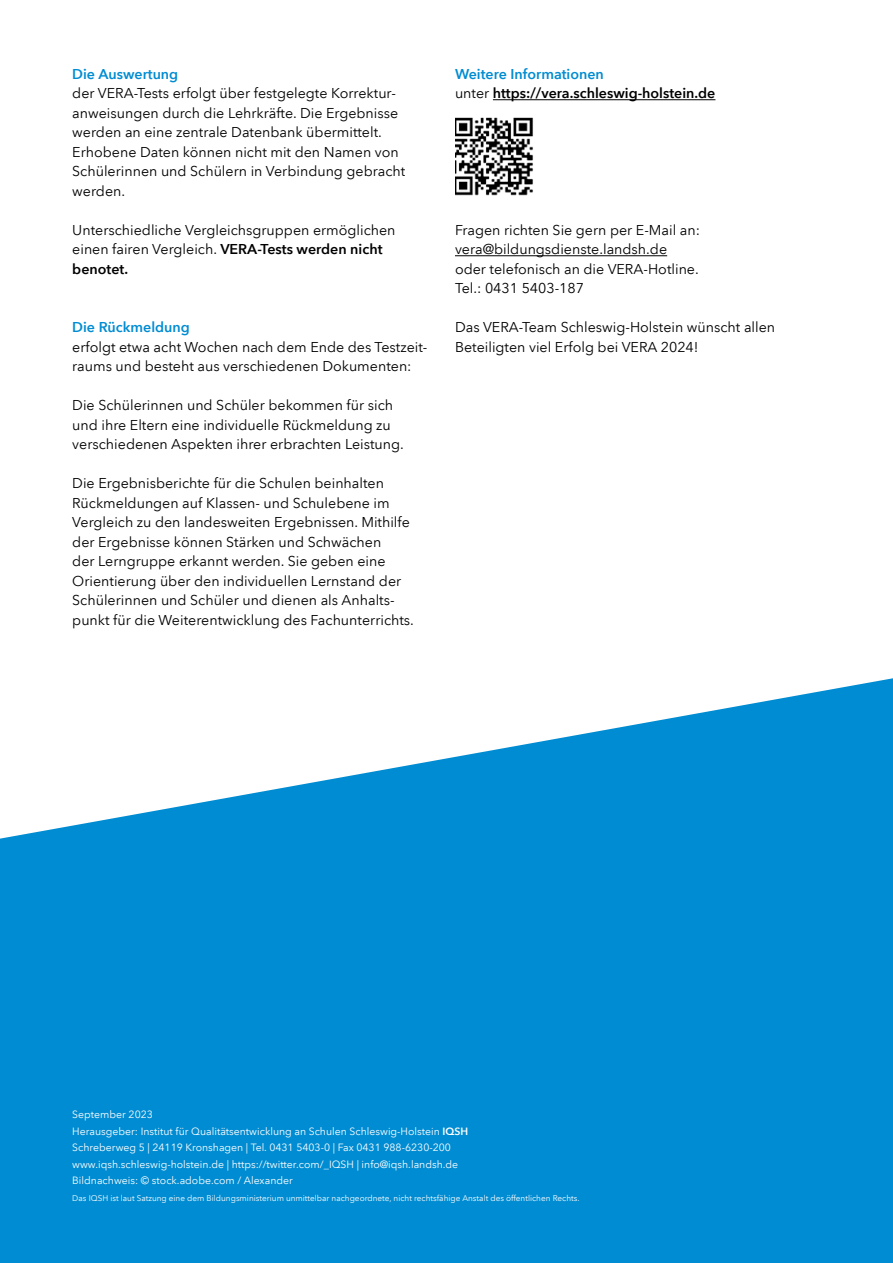
<style>
.page{position:relative;width:893px;height:1263px;background:#fff}
.page>*{position:absolute;margin:0;border:0;box-sizing:border-box;transform-origin:0 0}
.t1{font:14.25px/19.5px "Avenir Next LT Pro";color:#000}
.t2{font:600 14.25px/19.5px "Avenir Next LT Pro";color:#000}
.t3{font:600 14.25px "Avenir Next LT Pro";color:#008cd2}
.t4{font:10.5px/16.5px "Avenir Next LT Pro";color:#fff}
.t5{font:8.25px "Avenir Next LT Pro";color:#fff}
.s1{font-weight:600}
.s2{color:#008cd2}
.s3{font-weight:400}
</style>
<div class="page">
<hr style="left:493px;top:99px;width:222px;height:1px;background:#000">
<hr style="left:455px;top:255px;width:212px;height:1px;background:#000">
<img style="left:455px;top:117px;width:78px;height:79px">
<svg style="left:0;top:678px;width:893px;height:585px;background:#239bd8"></svg>
<p class="t3" style="left:72px;top:65px;width:107px">Die Auswertung</p>
<p class="t1" style="left:72px;top:84px;width:334px">der VERA-Tests erfolgt über festgelegte Korrektur&shy;anweisungen durch die Lehrkräfte. Die Ergebnisse werden an eine zentrale Datenbank übermittelt.<br>Erhobene Daten können nicht mit den Namen von Schülerinnen und Schülern in Verbindung gebracht werden.</p>
<p class="t1" style="left:72px;top:220px;width:325px">Unterschiedliche Vergleichsgruppen ermöglichen einen fairen Vergleich. <span class="s1">VERA-Tests werden nicht benotet.</span></p>
<p class="t3" style="left:72px;top:319px;width:119px">Die Rückmeldung</p>
<p class="t1" style="left:72px;top:337px;width:357px">erfolgt etwa acht Wochen nach dem Ende des Testzeit&shy;raums und besteht aus verschiedenen Dokumenten:</p>
<p class="t1" style="left:72px;top:396px;width:333px">Die Schülerinnen und Schüler bekommen für sich und ihre Eltern eine individuelle Rückmeldung zu verschiedenen Aspekten ihrer erbrachten Leistung.</p>
<p class="t1" style="left:72px;top:474px;width:343px">Die Ergebnisberichte für die Schulen beinhalten Rückmeldungen auf Klassen- und Schulebene im Vergleich zu den landesweiten Ergebnissen. Mithilfe der Ergebnisse können Stärken und Schwächen<br>der Lerngruppe erkannt werden. Sie geben eine Orientierung über den individuellen Lernstand der Schülerinnen und Schüler und dienen als Anhalts&shy;punkt für die Weiterentwicklung des Fachunterrichts.</p>
<p class="t2" style="left:455px;top:64px;width:262px"><span class="s2">Weitere Informationen<br></span><span class="s3">unter</span> https://vera.schleswig-holstein.de</p>
<p class="t1" style="left:455px;top:220px;width:247px">Fragen richten Sie gern per E-Mail an: vera@bildungsdienste.landsh.de oder telefonisch an die VERA-Hotline.<br>Tel.: 0431 5403-187</p>
<p class="t1" style="left:455px;top:318px;width:322px">Das VERA-Team Schleswig-Holstein wünscht allen<br>Beteiligten viel Erfolg bei VERA 2024!</p>
<p class="t4" style="left:72px;top:1106px;width:397px">September 2023<br>Herausgeber: Institut für Qualitätsentwicklung an Schulen Schleswig-Holstein <span class="s1">IQSH </span>Schreberweg 5 | 24119 Kronshagen | Tel. 0431 5403-0 | Fax 0431 988-6230-200 www.iqsh.schleswig-holstein.de | https://twitter.com/_IQSH | info@iqsh.landsh.de Bildnachweis: © stock.adobe.com / Alexander</p>
<p class="t5" style="left:72px;top:1193px;width:509px">Das IQSH ist laut Satzung eine dem Bildungsministerium unmittelbar nachgeordnete, nicht rechtsfähige Anstalt des öffentlichen Rechts.</p>
</div>
